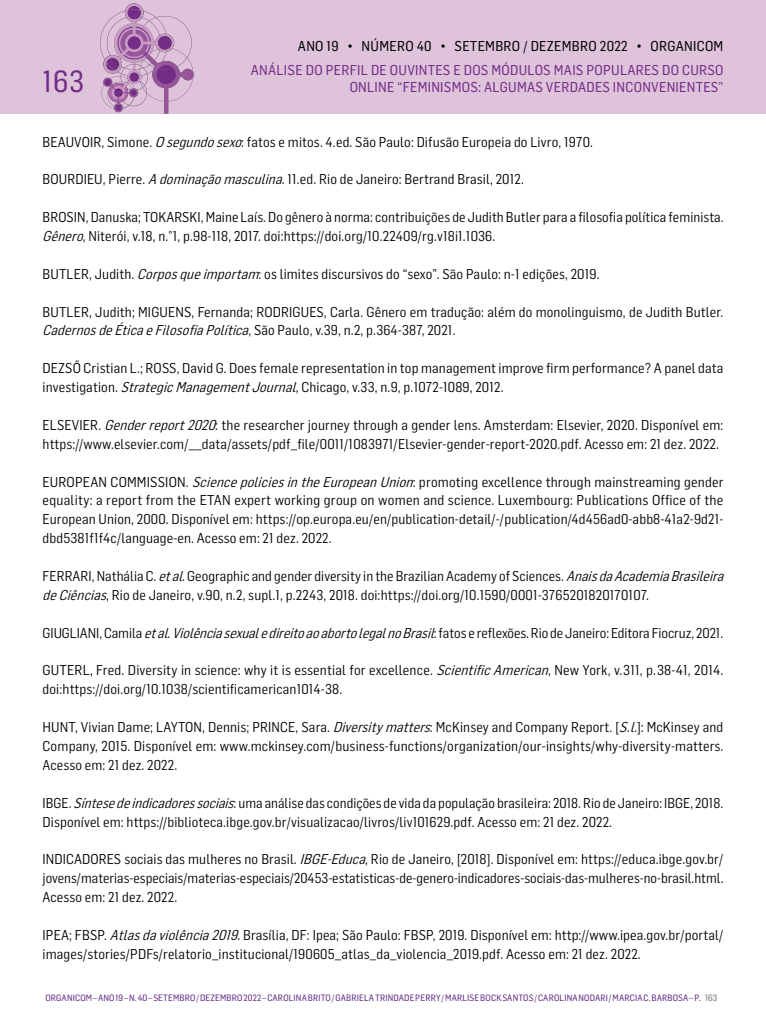
<style>
.page{position:relative;width:766px;height:1021px;background:#fff}
.page>*{position:absolute;margin:0;border:0;box-sizing:border-box;transform-origin:0 0}
.t1{font:30px "Flama Semicondensed Basic";color:#732d87}
.t2{font:14px/18.9px "Flama Semicondensed";letter-spacing:.01em;color:#000}
.t3{font:14px/16.8px "Flama Semicondensed Basic";letter-spacing:.02em;color:#732d87;text-align:right}
.t4{font:14px "Flama Semicondensed Basic";letter-spacing:.02em;color:#000}
.t5{font:9px "Flama Semicondensed Basic";letter-spacing:.02em;color:#5f2882}
.s1{font-style:italic}
.s2{color:#9d9d9c}
</style>
<div class="page">
<div style="left:0;top:0;width:765px;height:113px;background:#dec3db"></div>
<svg style="left:100px;top:3px;width:93px;height:110px"></svg>
<div style="left:158px;top:36px;width:14px;height:14px;background:#732d87;border-radius:50%"></div>
<div style="left:104px;top:79px;width:7px;height:7px;background:#732d87;border-radius:3px"></div>
<div style="left:128px;top:36px;width:13px;height:13px;background:#732d87;border-radius:50%"></div>
<div style="left:115px;top:89px;width:7px;height:7px;background:#732d87;border-radius:3px"></div>
<div style="left:129px;top:72px;width:10px;height:10px;background:#732d87;border-radius:5px"></div>
<h1 class="t1" style="left:43px;top:62px;width:43px">163</h1>
<p class="t4" style="left:298px;top:37px;width:427px">ANO 19 • NÚMERO 40 • SETEMBRO / DEZEMBRO 2022 • ORGANICOM</p>
<p class="t3" style="left:251px;top:61px;width:474px">ANÁLISE DO PERFIL DE OUVINTES E DOS MÓDULOS MAIS POPULARES DO CURSO<br>ONLINE “FEMINISMOS: ALGUMAS VERDADES INCONVENIENTES”</p>
<p class="t2" style="left:43px;top:131px;width:552px">BEAUVOIR, Simone. <span class="s1">O segundosexo</span>: fatos e mitos. 4. ed. São Paulo: Difusão Europeia do Livro, 1970.</p>
<p class="t2" style="left:43px;top:169px;width:482px">BOURDIEU, Pierre. <span class="s1">A dominaçãomasculina</span>. 11. ed. Rio de Janeiro: Bertrand Brasil, 2012.</p>
<p class="t2" style="left:43px;top:207px;width:682px">BROSIN, Danuska; TOKARSKI, Maine Laís. Do gênero à norma: contribuições de Judith Butler para a filosofia política feminista.<br><span class="s1">Gênero</span>, Niterói, v. 18, n.°1, p. 98-118, 2017. doi: https://doi.org/10.22409/rg.v18i1.1036.</p>
<p class="t2" style="left:43px;top:264px;width:558px">BUTLER, Judith. <span class="s1">Corposqueimportam</span>: os limites discursivos do “sexo”. São Paulo: n-1 edições, 2019.</p>
<p class="t2" style="left:43px;top:301px;width:682px">BUTLER, Judith; MIGUENS, Fernanda; RODRIGUES, Carla. Gênero em tradução: além do monolinguismo, de Judith Butler.<br><span class="s1">CadernosdeÉticaeFilosofiaPolítica</span>, S ã o P a u l o , v . 3 9 , n . 2 , p . 3 6 4 - 3 8 7 , 2 0 2 1 .</p>
<p class="t2" style="left:43px;top:358px;width:682px">DEZSŐ Cristian L.; ROSS, David G. Does female representation in top management improve firm performance? A panel data investigation. <span class="s1">StrategicManagementJournal</span>, Chicago, v. 33, n. 9, p. 1072-1089, 2012.</p>
<p class="t2" style="left:43px;top:415px;width:682px">ELSEVIER. <span class="s1">Genderreport2020</span>: the researcher journey through a gender lens. Amsterdam: Elsevier, 2020. Disponível em: https://www.elsevier.com/__data/assets/pdf_file/0011/1083971/Elsevier-gender-report-2020.pdf. Acesso em: 21 dez. 2022.</p>
<p class="t2" style="left:43px;top:471px;width:682px;text-align:justify">EUROPEAN COMMISSION. <span class="s1">SciencepoliciesintheEuropeanUnion</span>: promoting excellence through mainstreaming gender equality: a report from the ETAN expert working group on women and science. Luxembourg: Publications Office of the European Union, 2000. Disponível em: https://op.europa.eu/en/publication-detail/-/publication/4d456ad0-abb8-41a2-9d21- dbd5381f1f4c/language-en. Acesso em: 21 dez. 2022.</p>
<p class="t2" style="left:43px;top:566px;width:686px">FERRARI, Nathália C. <span class="s1">etal</span>. Geographic and gender diversity in the Brazilian Academy of Sciences. <span class="s1">AnaisdaAcademiaBrasileira deCiências</span>, Rio de Janeiro, v. 90, n. 2, supl. 1, p. 2243, 2018. doi: https://doi.org/10.1590/0001-3765201820170107.</p>
<p class="t2" style="left:43px;top:622px;width:682px">GIUGLIANI, Camila <span class="s1">etal</span>. <span class="s1">ViolênciasexualedireitoaoabortolegalnoBrasil</span>: fatos e reflexões. Rio de Janeiro: Editora Fiocruz, 2021.</p>
<p class="t2" style="left:43px;top:660px;width:682px">GUTERL, Fred. Diversity in science: why it is essential for excellence. <span class="s1">ScientificAmerican</span>, New York, v. 311, p. 38-41, 2014. doi: https://doi.org/10.1038/scientificamerican1014-38.</p>
<p class="t2" style="left:43px;top:717px;width:682px;text-align:justify">HUNT, Vivian Dame; LAYTON, Dennis; PRINCE, Sara. <span class="s1">Diversitymatters</span>: McKinsey and Company Report. [<span class="s1">S.l.</span>]: McKinsey and Company, 2015. Disponível em: www.mckinsey.com/business-functions/organization/our-insights/why-diversity-matters.<br>Acesso em: 21 dez. 2022.</p>
<p class="t2" style="left:43px;top:792px;width:682px">IBGE. <span class="s1">Síntesedeindicadoressociais</span>: uma análise das condições de vida da população brasileira: 2018. Rio de Janeiro: IBGE, 2018.<br>Disponível em: https://biblioteca.ibge.gov.br/visualizacao/livros/liv101629.pdf. Acesso em: 21 dez. 2022.</p>
<p class="t2" style="left:43px;top:849px;width:682px;text-align:justify">INDICADORES sociais das mulheres no Brasil. <span class="s1">IBGE-Educa</span>, Rio de Janeiro, [2018]. Disponível em: https://educa.ibge.gov.br/ jovens/materias-especiais/materias-especiais/20453-estatisticas-de-genero-indicadores-sociais-das-mulheres-no-brasil.html.<br>Acesso em: 21 dez. 2022.</p>
<p class="t2" style="left:43px;top:924px;width:682px">IPEA; FBSP. <span class="s1">Atlasdaviolência2019</span>. Brasília, DF: Ipea; São Paulo: FBSP, 2019. Disponível em: http://www.ipea.gov.br/portal/ images/stories/PDFs/relatorio_institucional/190605_atlas_da_violencia_2019.pdf. Acesso em: 21 dez. 2022.</p>
<p class="t5" style="left:45px;top:992px;width:273px">ORGANICOM – ANO 19 – N. 40 – SETEMBRO / DEZEMBRO 2022 – CAROLINA BRITO</p>
<p class="t5" style="left:332px;top:992px;width:15px">/ GABRIE</p>
<p class="t5" style="left:364px;top:992px;width:22px">LA TRINDADE</p>
<p class="t5" style="left:415px;top:992px;width:99px">PERRY / MARLISE BOCK SANTOS</p>
<p class="t5" style="left:534px;top:992px;width:184px">/ CAROLINA NODARI / MARCIA C. BARBOSA – P. <span class="s2">163</span></p>
</div>
